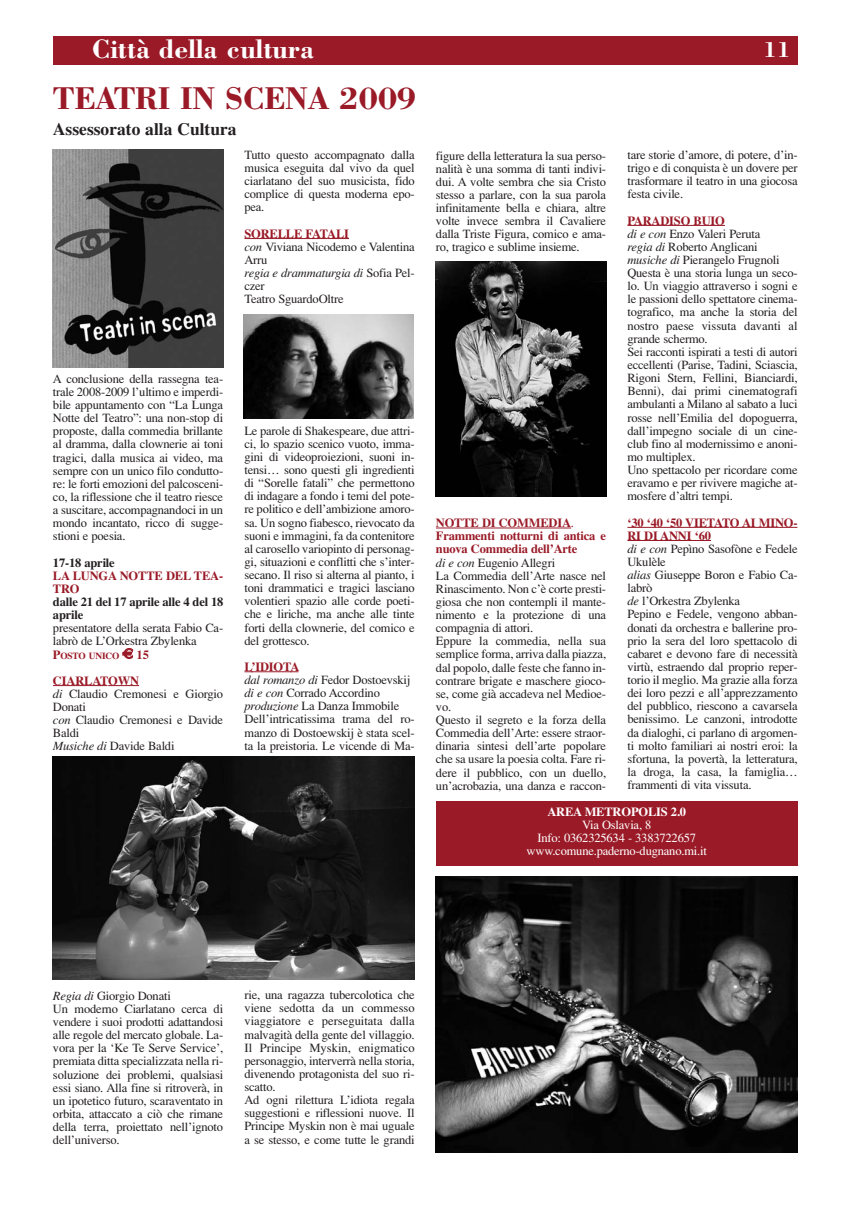
<style>
.page{position:relative;width:851px;height:1205px;background:#fff}
.page>*{position:absolute;margin:0;border:0;box-sizing:border-box;transform-origin:0 0}
.t1{font:700 32.5px "Bodoni";letter-spacing:-.02em;color:#9a1a27}
.t2{font:700 27.5px "Bodoni";color:#fff}
.t3{font:700 22.5px "Bodoni";color:#fff}
.t4{font:700 17.5px "Times";color:#231f20}
.t5{font:12.5px/13.1px "Times";letter-spacing:-.015em;color:#231f20}
.t6{font:12.5px/13.1px "Times";letter-spacing:-.015em;color:#fff;text-align:center}
.t7{font:700 12.5px/13.1px "Times";letter-spacing:-.015em;color:#231f20}
.t8{font:700 12.5px/13.1px "Times";letter-spacing:-.015em;color:#9a1a27}
.t9{font:700 12.5px "Times";letter-spacing:-.015em;color:#fff}
.t10{font:700 9.38px "Times";letter-spacing:-.02em;color:#9a1a27}
.s1{font-weight:700;color:#9a1a27}
.s2{font-style:italic}
.s3{font-size:12.5px}
.s4{font-family:"Euro font";font-weight:400;font-size:12.5px}
.s5{color:#9a1a27}
</style>
<div class="page">
<div style="left:53px;top:36px;width:744px;height:28px;background:#9a1a27"></div>
<hr style="left:53px;top:685px;width:48px;height:1px;background:#9a1a27">
<hr style="left:108px;top:685px;width:31px;height:1px;background:#9a1a27">
<hr style="left:244px;top:238px;width:69px;height:1px;background:#9a1a27">
<svg style="left:313px;top:238px;width:36px;height:1px"></svg>
<hr style="left:251px;top:671px;width:40px;height:1px;background:#9a1a27">
<hr style="left:436px;top:527px;width:135px;height:1px;background:#9a1a27">
<hr style="left:633px;top:225px;width:91px;height:1px;background:#9a1a27">
<hr style="left:627px;top:527px;width:58px;height:1px;background:#9a1a27">
<hr style="left:685px;top:527px;width:30px;height:1px;background:#9a1a27">
<svg style="left:715px;top:527px;width:26px;height:1px"></svg>
<hr style="left:741px;top:527px;width:52px;height:1px;background:#9a1a27">
<hr style="left:627px;top:540px;width:33px;height:1px;background:#9a1a27">
<hr style="left:660px;top:540px;width:51px;height:1px;background:#9a1a27">
<img style="left:53px;top:149px;width:170px;height:218px">
<img style="left:53px;top:757px;width:361px;height:222px">
<img style="left:436px;top:876px;width:361px;height:276px">
<img style="left:436px;top:262px;width:170px;height:235px">
<img style="left:243px;top:315px;width:170px;height:104px">
<div style="left:436px;top:801px;width:361px;height:64px;background:#9a1a27"></div>
<h2 class="t2" style="left:92px;top:37px;width:223px">Città della cultura</h2>
<h3 class="t3" style="left:762px;top:40px;width:29px">11</h3>
<h1 class="t1" style="left:53px;top:85px;width:365px">TEATRI IN SCENA 2009</h1>
<h3 class="t4" style="left:53px;top:123px;width:185px">Assessorato alla Cultura</h3>
<p class="t5" style="left:244px;top:149px;width:172px;text-align:justify">Tutto questo accompagnato dalla musica eseguita dal vivo da quel ciarlatano del suo musicista, fido complice di questa moderna epo&shy;pea.</p>
<p class="t5" style="left:244px;top:228px;width:172px"><span class="s1">SORELLE FATALI<br></span><span class="s2">con</span> Viviana Nicodemo e Valentina<br>Arru<br><span class="s2">regia e drammaturgia di</span> Sofia Pel&shy;czer<br>Teatro SguardoOltre</p>
<p class="t5" style="left:53px;top:373px;width:172px;text-align:justify">A conclusione della rassegna tea&shy;trale 2008-2009 l’ultimo e imperdi&shy;bile appuntamento con “La Lunga Notte del Teatro”: una non-stop di proposte, dalla commedia brillante al dramma, dalla clownerie ai toni tragici, dalla musica ai video, ma sempre con un unico filo condutto&shy;re: le forti emozioni del palcosceni&shy;co, la riflessione che il teatro riesce a suscitare, accompagnandoci in un mondo incantato, ricco di sugge&shy;stioni e poesia.</p>
<p class="t7" style="left:53px;top:557px;width:63px">17-18 aprile</p>
<p class="t8" style="left:53px;top:570px;width:172px">LA LUNGA NOTTE DEL TEA-<br>TRO</p>
<p class="t7" style="left:53px;top:596px;width:172px">dalle 21 del 17 aprile alle 4 del 18 aprile</p>
<p class="t5" style="left:53px;top:622px;width:172px">presentatore della serata Fabio Ca&shy;labrò de L’Orkestra Zbylenka</p>
<p class="t10" style="left:53px;top:652px;width:97px"><span class="s3">P</span>OSTO UNICO <span class="s4">E</span> <span class="s3">15</span></p>
<p class="t5" style="left:53px;top:675px;width:172px"><span class="s1">CIARLATOWN<br></span><span class="s2">di</span> Claudio Cremonesi e Giorgio<br>Donati<br><span class="s2">con</span> Claudio Cremonesi e Davide<br>Baldi<br><span class="s2">Musiche di</span> Davide Baldi</p>
<p class="t5" style="left:244px;top:425px;width:172px;text-align:justify">Le parole di Shakespeare, due attri&shy;ci, lo spazio scenico vuoto, imma&shy;gini di videoproiezioni, suoni in&shy;tensi… sono questi gli ingredienti di “Sorelle fatali” che permettono di indagare a fondo i temi del pote&shy;re politico e dell’ambizione amoro&shy;sa. Un sogno fiabesco, rievocato da suoni e immagini, fa da contenitore al carosello variopinto di personag&shy;gi, situazioni e conflitti che s’inter&shy;secano. Il riso si alterna al pianto, i toni drammatici e tragici lasciano volentieri spazio alle corde poeti&shy;che e liriche, ma anche alle tinte forti della clownerie, del comico e del grottesco.</p>
<p class="t5" style="left:244px;top:661px;width:172px"><span class="s1">L’IDIOTA<br></span><span class="s2">dal romanzo di</span> Fedor Dostoevskij <span class="s2">di e con</span> Corrado Accordino <span class="s2">produzione</span> La Danza Immobile<br>Dell’intricatissima trama del ro&shy;manzo di Dostoewskij è stata scel&shy;ta la preistoria. Le vicende di Ma-</p>
<p class="t5" style="left:627px;top:149px;width:172px;text-align:justify">tare storie d’amore, di potere, d’in&shy;trigo e di conquista è un dovere per trasformare il teatro in una giocosa festa civile.</p>
<p class="t5" style="left:627px;top:215px;width:172px"><span class="s1">PARADISO BUIO<br></span><span class="s2">di e con</span> Enzo Valeri Peruta<br><span class="s2">regia di</span> Roberto Anglicani <span class="s2">musiche di</span> Pierangelo Frugnoli<br>Questa è una storia lunga un seco&shy;lo. Un viaggio attraverso i sogni e le passioni dello spettatore cinema&shy;tografico, ma anche la storia del nostro paese vissuta davanti al grande schermo.<br>Sei racconti ispirati a testi di autori eccellenti (Parise, Tadini, Sciascia,<br>Rigoni Stern, Fellini, Bianciardi,<br>Benni), dai primi cinematografi ambulanti a Milano al sabato a luci rosse nell’Emilia del dopoguerra, dall’impegno sociale di un cine&shy;club fino al modernissimo e anoni&shy;mo multiplex.<br>Uno spettacolo per ricordare come eravamo e per rivivere magiche at&shy;mosfere d’altri tempi.</p>
<p class="t5" style="left:627px;top:517px;width:172px"><span class="s1">‘30 ‘40 ‘50 VIETATO AI MINO-<br>RI DI ANNI ‘60<br></span><span class="s2">di e con</span> Pepìno Sasofòne e Fedele<br>Ukulèle<br><span class="s2">alias</span> Giuseppe Boron e Fabio Ca&shy;labrò<br><span class="s2">de</span> l’Orkestra Zbylenka<br>Pepino e Fedele, vengono abban&shy;donati da orchestra e ballerine pro&shy;prio la sera del loro spettacolo di cabaret e devono fare di necessità virtù, estraendo dal proprio reper&shy;torio il meglio. Ma grazie alla forza dei loro pezzi e all’apprezzamento del pubblico, riescono a cavarsela benissimo. Le canzoni, introdotte da dialoghi, ci parlano di argomen&shy;ti molto familiari ai nostri eroi: la sfortuna, la povertà, la letteratura, la droga, la casa, la famiglia… frammenti di vita vissuta.</p>
<p class="t9" style="left:547px;top:807px;width:140px">AREA METROPOLIS 2.0</p>
<p class="t6" style="left:526px;top:819px;width:182px">Via Oslavia, 8<br>Info: 0362325634 - 3383722657 www.comune.paderno-dugnano.mi.it</p>
<p class="t5" style="left:436px;top:150px;width:172px;text-align:justify">figure della letteratura la sua perso&shy;nalità è una somma di tanti indivi&shy;dui. A volte sembra che sia Cristo stesso a parlare, con la sua parola infinitamente bella e chiara, altre volte invece sembra il Cavaliere dalla Triste Figura, comico e ama&shy;ro, tragico e sublime insieme.</p>
<p class="t5" style="left:436px;top:517px;width:172px"><span class="s1">NOTTE DI COMMEDIA</span><span class="s5">.<br></span><span class="s1">Frammenti notturni di antica e nuova Commedia dell’Arte<br></span><span class="s2">di e con</span> Eugenio Allegri<br>La Commedia dell’Arte nasce nel<br>Rinascimento. Non c’è corte presti&shy;giosa che non contempli il mante&shy;nimento e la protezione di una compagnia di attori.<br>Eppure la commedia, nella sua semplice forma, arriva dalla piazza, dal popolo, dalle feste che fanno in&shy;contrare brigate e maschere gioco&shy;se, come già accadeva nel Medioe&shy;vo.<br>Questo il segreto e la forza della<br>Commedia dell’Arte: essere straor&shy;dinaria sintesi dell’arte popolare che sa usare la poesia colta. Fare ri&shy;dere il pubblico, con un duello, un’acrobazia, una danza e raccon-</p>
<p class="t5" style="left:53px;top:990px;width:172px"><span class="s2">Regia di</span> Giorgio Donati<br>Un moderno Ciarlatano cerca di vendere i suoi prodotti adattandosi alle regole del mercato globale. La&shy;vora per la ‘Ke Te Serve Service’, premiata ditta specializzata nella ri&shy;soluzione dei problemi, qualsiasi essi siano. Alla fine si ritroverà, in un ipotetico futuro, scaraventato in orbita, attaccato a ciò che rimane della terra, proiettato nell’ignoto dell’universo.</p>
<p class="t5" style="left:244px;top:989px;width:172px">rie, una ragazza tubercolotica che viene sedotta da un commesso viaggiatore e perseguitata dalla malvagità della gente del villaggio.<br>Il Principe Myskin, enigmatico personaggio, interverrà nella storia, divenendo protagonista del suo ri&shy;scatto.<br>Ad ogni rilettura L’idiota regala suggestioni e riflessioni nuove. Il<br>Principe Myskin non è mai uguale a se stesso, e come tutte le grandi</p>
</div>
